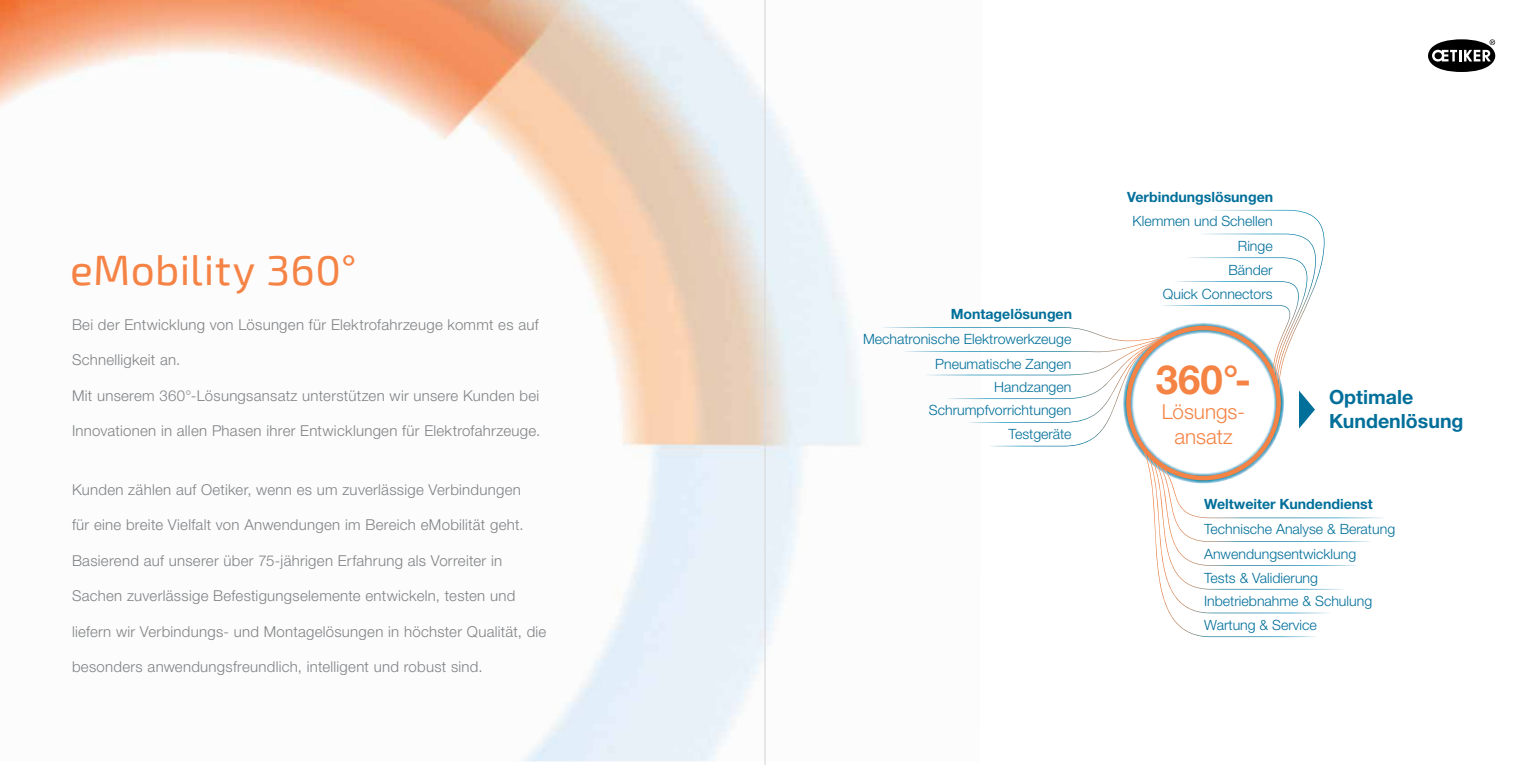
<style>
.page{position:relative;width:1530px;height:765px;background:#fff}
.page>*{position:absolute;margin:0;border:0;box-sizing:border-box;transform-origin:0 0}
.t1{font:42.5px "Exo 2";letter-spacing:.005em;color:#f58345}
.t2{font:700 40.25px "Helvetica Neue LTW1 G";color:#f58344}
.t3{font:300 20.62px/25px "Helvetica Neue LTW1 G";color:#f58344;text-align:center}
.t4{font:700 19.62px/23.5px "Helvetica Neue LTW1 G";color:#006f9a}
.t5{font:300 15px "Helvetica Neue LTW1 G";letter-spacing:.02em;color:#808285}
.t6{font:300 14.12px/23.9px "Helvetica Neue LTW1 G";color:#006f9a;text-align:right}
.t7{font:700 14.12px "Helvetica Neue LTW1 G";color:#006f9a}
</style>
<div class="page">
<img style="left:0;top:0;width:946px;height:761px">
<img style="left:1212px;top:210px;width:113px;height:73px">
<img style="left:1203px;top:234px;width:113px;height:137px">
<img style="left:1188px;top:257px;width:119px;height:113px">
<img style="left:1175px;top:281px;width:124px;height:86px">
<img style="left:1161px;top:305px;width:129px;height:59px">
<img style="left:1150px;top:480px;width:167px;height:157px">
<img style="left:1151px;top:480px;width:177px;height:133px">
<img style="left:1155px;top:480px;width:188px;height:110px">
<img style="left:1159px;top:480px;width:198px;height:86px">
<img style="left:1163px;top:480px;width:208px;height:62px">
<img style="left:1168px;top:480px;width:215px;height:38px">
<img style="left:993px;top:423px;width:133px;height:23px">
<img style="left:968px;top:399px;width:158px;height:24px">
<img style="left:946px;top:375px;width:180px;height:24px">
<img style="left:924px;top:352px;width:202px;height:23px">
<img style="left:902px;top:341px;width:224px;height:11px">
<img style="left:881px;top:327px;width:245px;height:14px">
<svg style="left:1126px;top:326px;width:155px;height:154px"></svg>
<svg style="left:1299px;top:391px;width:16px;height:38px"></svg>
<hr style="left:764px;top:0;width:2px;height:765px;background:#dadbdc">
<svg style="left:1428px;top:39px;width:67px;height:33px"></svg>
<h1 class="t1" style="left:70px;top:240px;width:288px">eMobility 360°</h1>
<p class="t5" style="left:72px;top:315px;width:468px">Bei der Entwicklung von Lösungen für Elektrofahrzeuge kommt es auf</p>
<p class="t5" style="left:72px;top:351px;width:110px">Schnelligkeit an.</p>
<p class="t5" style="left:72px;top:386px;width:469px">Mit unserem 360°‑Lösungsansatz unterstützen wir unsere Kunden bei</p>
<p class="t5" style="left:72px;top:422px;width:470px">Innovationen in allen Phasen ihrer Entwicklungen für Elektrofahrzeuge.</p>
<p class="t5" style="left:72px;top:480px;width:450px">Kunden zählen auf Oetiker, wenn es um zuverlässige Verbindungen</p>
<p class="t5" style="left:72px;top:516px;width:453px">für eine breite Vielfalt von Anwendungen im Bereich eMobilität geht.</p>
<p class="t5" style="left:72px;top:551px;width:432px">Basierend auf unserer über 75‑jährigen Erfahrung als Vorreiter in</p>
<p class="t5" style="left:72px;top:587px;width:445px">Sachen zuverlässige Befestigungselemente entwickeln, testen und</p>
<p class="t5" style="left:72px;top:622px;width:476px">liefern wir Verbindungs‑ und Montagelösungen in höchster Qualität, die</p>
<p class="t5" style="left:72px;top:658px;width:412px">besonders anwendungsfreundlich, intelligent und robust sind.</p>
<p class="t7" style="left:951px;top:305px;width:123px">Montagelösungen</p>
<p class="t6" style="left:863px;top:327px;width:210px">Mechatronische Elektrowerkzeuge<br>Pneumatische Zangen<br>Handzangen<br>Schrumpfvorrichtungen<br>Testgeräte</p>
<p class="t7" style="left:1127px;top:189px;width:148px">Verbindungslösungen</p>
<p class="t6" style="left:1133px;top:209px;width:142px;line-height:24.4px">Klemmen und Schellen<br>Ringe<br>Bänder</p>
<p class="t6" style="left:1163px;top:282px;width:111px">Quick Connectors</p>
<h2 class="t2" style="left:1156px;top:354px;width:97px">360°-</h2>
<h3 class="t3" style="left:1162px;top:399px;width:85px">Lösungs&shy;ansatz</h3>
<h3 class="t4" style="left:1329px;top:385px;width:136px">Optimale<br>Kundenlösung</h3>
<p class="t7" style="left:1204px;top:496px;width:170px">Weltweiter Kundendienst</p>
<p class="t6" style="left:1204px;top:517px;width:193px;text-align:left">Technische Analyse &amp; Beratung<br>Anwendungsentwicklung<br>Tests &amp; Validierung<br>Inbetriebnahme &amp; Schulung<br>Wartung &amp; Service</p>
</div>
